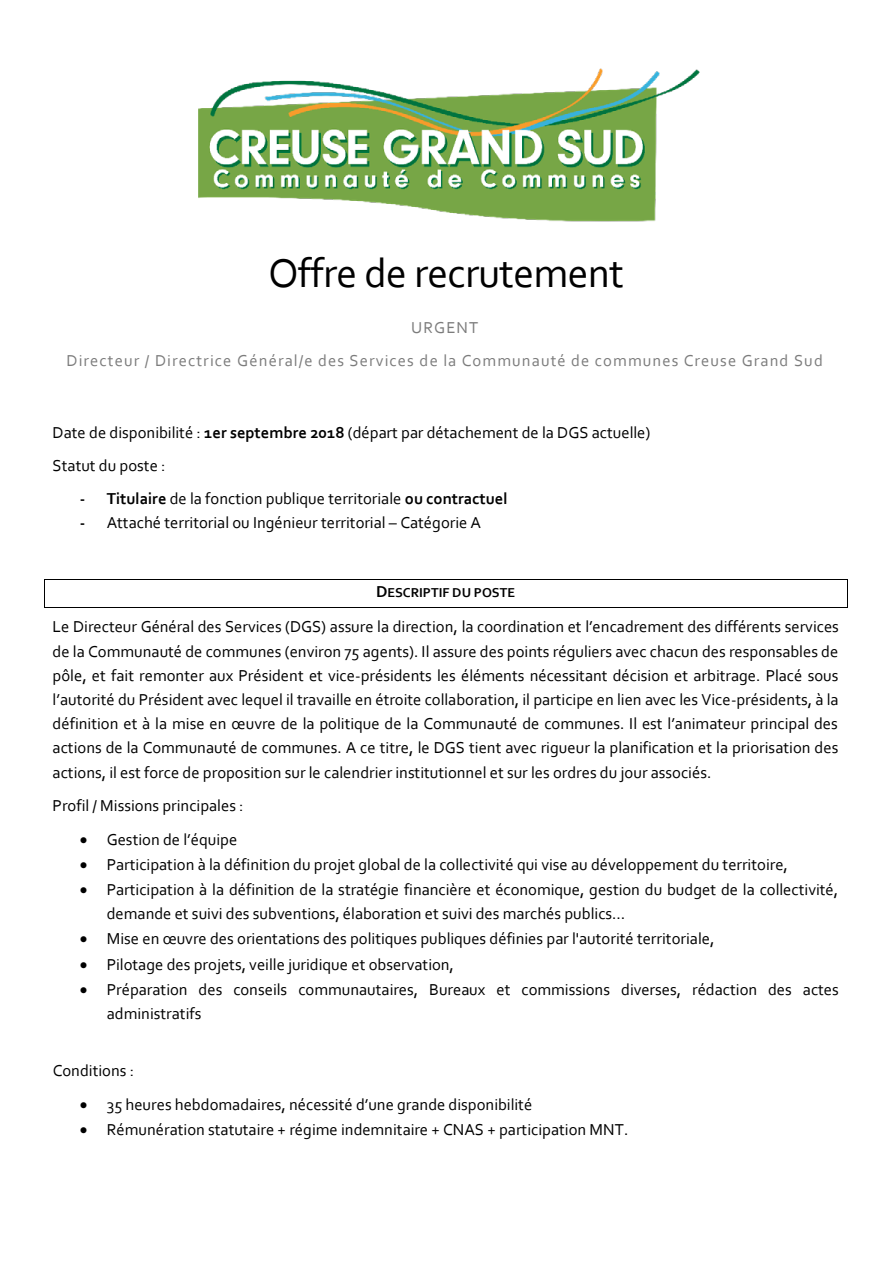
<style>
.page{position:relative;width:893px;height:1263px;background:#fff}
.page>*{position:absolute;margin:0;border:0;box-sizing:border-box;transform-origin:0 0}
.t1{font:42px "Corbel";letter-spacing:-.015em;color:#000}
.t2{font:16.65px/24.2px "Corbel";color:#000}
.t3{font:16.65px/33.3px "Corbel";letter-spacing:.065em;color:#7c7c7c;text-align:center}
.t4{font:700 13.5px "Corbel";color:#000}
.s1{font-weight:700}
.s2{font-size:16.65px}
</style>
<div class="page">
<hr style="left:45px;top:579px;width:802px;height:1px;background:#000">
<hr style="left:45px;top:607px;width:802px;height:1px;background:#000">
<svg style="left:44px;top:579px;width:1px;height:29px"></svg>
<svg style="left:847px;top:579px;width:1px;height:29px"></svg>
<img style="left:198px;top:68px;width:502px;height:154px">
<h1 class="t1" style="left:268px;top:247px;width:357px">Offre de recrutement</h1>
<p class="t3" style="left:67px;top:310px;width:758px">URGENT<br>Directeur / Directrice Général/e des Services de la Communauté de communes Creuse Grand Sud</p>
<p class="t2" style="left:53px;top:415px;width:599px;line-height:33.2px">Date de disponibilité : <span class="s1">1er septembre 2018</span> (départ par détachement de la DGS actuelle)<br>Statut du poste :</p>
<p class="t2" style="left:80px;top:486px;width:429px"><span class="s1">- Titulaire</span> de la fonction publique territoriale <span class="s1">ou contractuel</span></p>
<p class="t2" style="left:80px;top:510px;width:403px"><span class="s1">-</span> Attaché territorial ou Ingénieur territorial – Catégorie A</p>
<p class="t4" style="left:376px;top:584px;width:141px"><span class="s2">D</span>ESCRIPTIF DU POSTE</p>
<p class="t2" style="left:53px;top:614px;width:788px;text-align:justify">Le Directeur Général des Services (DGS) assure la direction, la coordination et l’encadrement des différents services de la Communauté de communes (environ 75 agents). Il assure des points réguliers avec chacun des responsables de pôle, et fait remonter aux Président et vice-présidents les éléments nécessitant décision et arbitrage. Placé sous l’autorité du Président avec lequel il travaille en étroite collaboration, il participe en lien avec les Vice-présidents, à la définition et à la mise en œuvre de la politique de la Communauté de communes. Il est l’animateur principal des actions de la Communauté de communes. A ce titre, le DGS tient avec rigueur la planification et la priorisation des actions, il est force de proposition sur le calendrier institutionnel et sur les ordres du jour associés.</p>
<p class="t2" style="left:53px;top:793px;width:193px">Profil / Missions principales :</p>
<p class="t2" style="left:80px;top:827px;width:159px">• Gestion de l’équipe</p>
<p class="t2" style="left:80px;top:852px;width:710px">• Participation à la définition du projet global de la collectivité qui vise au développement du territoire,</p>
<p class="t2" style="left:107px;top:877px;width:733px;text-indent:-27px">• Participation à la définition de la stratégie financière et économique, gestion du budget de la collectivité, demande et suivi des subventions, élaboration et suivi des marchés publics…</p>
<p class="t2" style="left:80px;top:926px;width:636px">• Mise en œuvre des orientations des politiques publiques définies par l'autorité territoriale,</p>
<p class="t2" style="left:80px;top:951px;width:376px">• Pilotage des projets, veille juridique et observation,</p>
<p class="t2" style="left:107px;top:977px;width:733px;text-indent:-27px">• Préparation des conseils communautaires, Bureaux et commissions diverses, rédaction des actes administratifs</p>
<p class="t2" style="left:53px;top:1058px;width:83px">Conditions :</p>
<p class="t2" style="left:80px;top:1092px;width:454px">• 35 heures hebdomadaires, nécessité d’une grande disponibilité</p>
<p class="t2" style="left:80px;top:1117px;width:550px">• Rémunération statutaire + régime indemnitaire + CNAS + participation MNT.</p>
</div>
